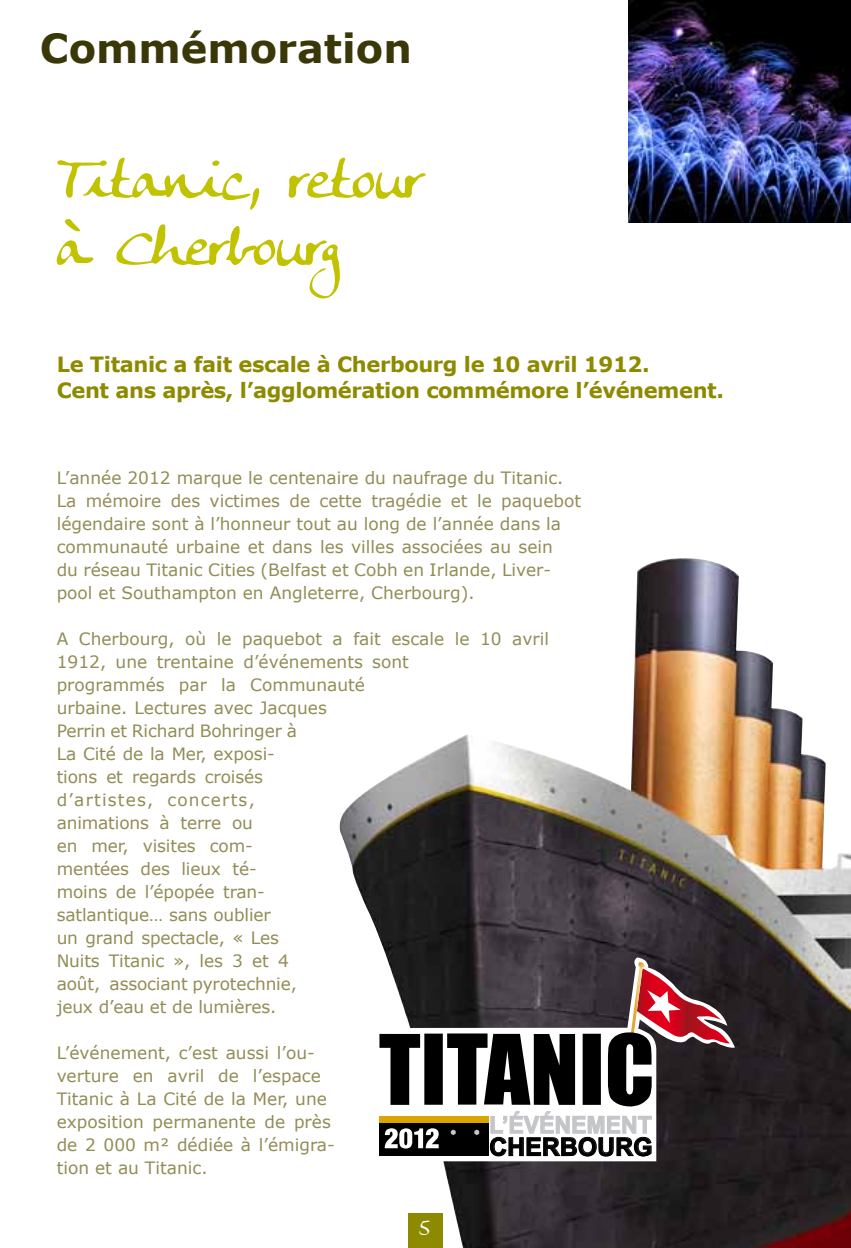
<style>
.page{position:relative;width:851px;height:1248px;background:#fff}
.page>*{position:absolute;margin:0;border:0;box-sizing:border-box;transform-origin:0 0}
.t1{font:56px/67.2px "Anke Calligraphic FG";letter-spacing:-.005em;color:#c1c200}
.t2{font:700 40px "Verdana";color:#3a3808}
.t3{font:700 25px "Arial";color:#000}
.t4{font:700 23.6px "Arial";color:#c3c5c8}
.t5{font:700 21px/26px "Verdana";letter-spacing:-.02em;color:#8d8a00}
.t6{font:20px "Anke Calligraphic FG";color:#fff}
.t7{font:17px/23px "Verdana";color:#928c55}
</style>
<div class="page">
<img style="left:339px;top:558px;width:511px;height:689px">
<div style="left:408px;top:1213px;width:34px;height:34px;background:#8d8a00"></div>
<svg style="left:374px;top:957px;width:360px;height:204px"></svg>
<div style="left:379px;top:1115px;width:110px;height:8px;background:#d9a500"></div>
<div style="left:379px;top:1123px;width:110px;height:32px;background:#000"></div>
<svg style="left:384px;top:1128px;width:55px;height:21px"></svg>
<svg style="left:379px;top:1033px;width:41px;height:71px"></svg>
<div style="left:424px;top:1033px;width:18px;height:71px;background:#000"></div>
<svg style="left:447px;top:961px;width:284px;height:194px"></svg>
<img style="left:628px;top:0;width:222px;height:223px">
<h2 class="t2" style="left:40px;top:20px;width:373px">Commémoration</h2>
<h1 class="t1" style="left:57px;top:145px;width:368px">Titanic, retour à Cherbourg</h1>
<p class="t5" style="left:57px;top:351px;width:668px">Le Titanic a fait escale à Cherbourg le 10 avril 1912.<br>Cent ans après, l’agglomération commémore l’événement.</p>
<p class="t7" style="left:57px;top:466px;width:526px">L’année 2012 marque le centenaire du naufrage du Titanic.<br>La mémoire des victimes de cette tragédie et le paquebot légendaire sont à l’honneur tout au long de l’année dans la communauté urbaine et dans les villes associées au sein<br>du réseau Titanic Cities (Belfast et Cobh en Irlande, Liver&shy;pool et Southampton en Angleterre, Cherbourg).</p>
<p class="t7" style="left:57px;top:627px;width:493px">A Cherbourg, où le paquebot a fait escale le 10 avril<br>1912, une trentaine d’événements sont<br>programmés par la Communauté<br>urbaine. Lectures avec Jacques<br>Perrin et Richard Bohringer à<br>La Cité de la Mer, exposi-<br>tions et regards croisés<br>d’artistes, concerts,<br>animations à terre ou<br>en mer, visites com-<br>mentées des lieux té-<br>moins de l’épopée tran-<br>satlantique… sans oublier<br>un grand spectacle, « Les<br>Nuits Titanic », les 3 et 4<br>août, associant pyrotechnie,<br>jeux d’eau et de lumières.</p>
<p class="t7" style="left:57px;top:1041px;width:280px">L’événement, c’est aussi l’ou&shy;verture en avril de l’espace<br>Titanic à La Cité de la Mer, une exposition permanente de près de 2 000 m² dédiée à l’émigra&shy;tion et au Titanic.</p>
<h3 class="t4" style="left:489px;top:1109px;width:164px">L’ÉVÉNEMENT</h3>
<h3 class="t3" style="left:489px;top:1130px;width:165px">CHERBOURG</h3>
<p class="t6" style="left:419px;top:1216px;width:12px">5</p>
</div>
